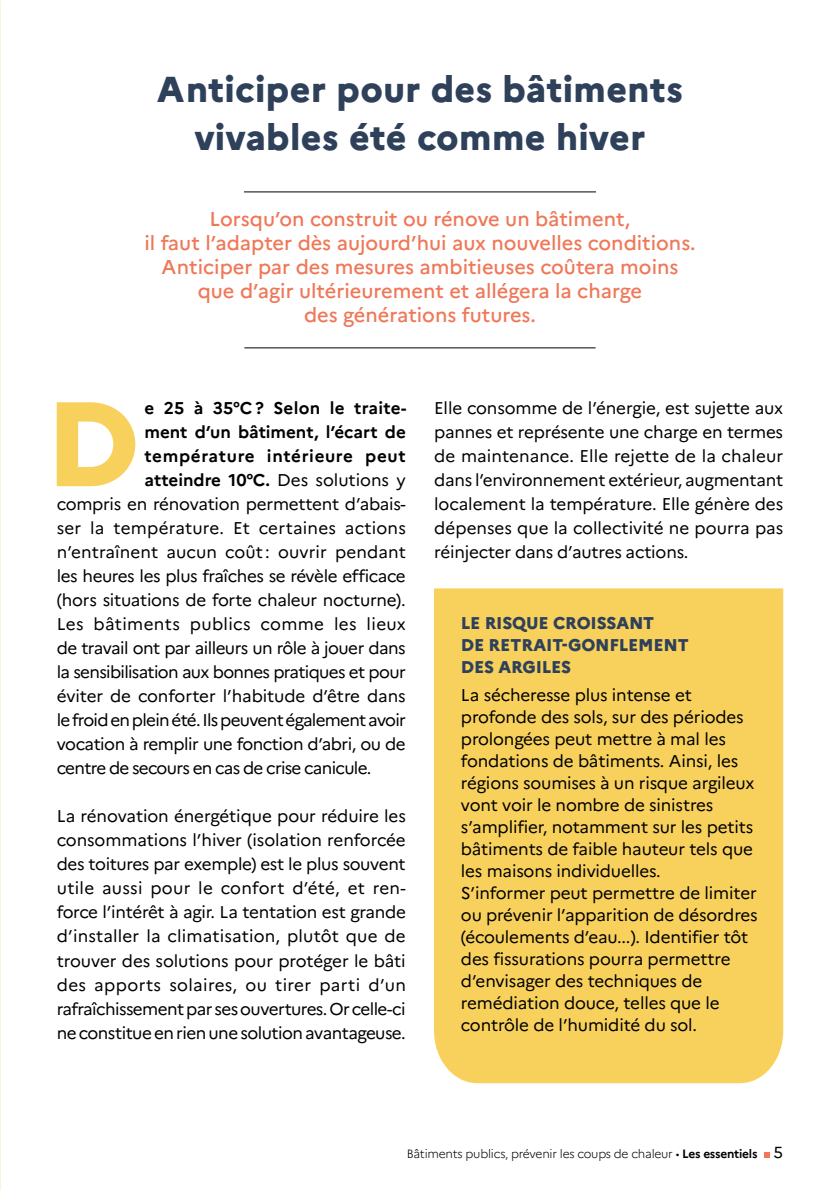
<style>
.page{position:relative;width:840px;height:1191px;background:#fff}
.page>*{position:absolute;margin:0;border:0;box-sizing:border-box;transform-origin:0 0}
.t1{font:800 119.8px "Marianne";color:#f8d15d}
.t2{font:800 36px/48px "Marianne";letter-spacing:.01em;color:#2f415a;text-align:center}
.t3{font:500 20px/24px "Marianne";color:#ef7858;text-align:center}
.t4{font:17px/24px "Marianne";letter-spacing:-.01em;color:#000;text-align:justify}
.t5{font:17px "Marianne";letter-spacing:-.04em;color:#000}
.t6{font:17px "Marianne";letter-spacing:-.03em;color:#000}
.t7{font:700 17px "Marianne";letter-spacing:.015em;color:#000}
.t8{font:800 17px/22px "Marianne";letter-spacing:-.01em;color:#2f415a}
.t9{font:17px "Marianne";letter-spacing:.01em;color:#000}
.t10{font:17px "Marianne";letter-spacing:.02em;color:#000}
.t11{font:700 17px "Marianne";letter-spacing:-.005em;color:#000}
.t12{font:700 17px "Marianne";letter-spacing:.04em;color:#000}
.t13{font:300 12px "Marianne";letter-spacing:-.02em;color:#000}
.s1{font-weight:400}
.s2{font-weight:700}
.s3{font-weight:400;font-size:16px}
</style>
<div class="page">
<svg style="left:764px;top:1152px;width:5px;height:5px"></svg>
<hr style="left:244px;top:191px;width:351px;height:1px;background:#000">
<hr style="left:244px;top:347px;width:351px;height:1px;background:#000">
<div style="left:434px;top:588px;width:348px;height:495px;background:#f8d15d"></div>
<h2 class="t2" style="left:157px;top:65px;width:527px">Anticiper pour des bâtiments vivables été comme hiver</h2>
<p class="t3" style="left:144px;top:207px;width:552px">Lorsqu’on construit ou rénove un bâtiment,<br>il faut l’adapter dès aujourd’hui aux nouvelles conditions.<br>Anticiper par des mesures ambitieuses coûtera moins que d’agir ultérieurement et allégera la charge<br>des générations futures.</p>
<h1 class="t1" style="left:45px;top:370px;width:96px">D</h1>
<p class="t7" style="left:144px;top:398px;width:263px">e 25 à 35°C ? Selon le traite-</p>
<p class="t11" style="left:144px;top:422px;width:263px">ment d’un bâtiment, l’écart de</p>
<p class="t12" style="left:144px;top:446px;width:263px">température intérieure peut</p>
<p class="t7" style="left:144px;top:470px;width:263px">atteindre 10°C. <span class="s1">Des solutions y</span></p>
<p class="t4" style="left:57px;top:492px;width:350px">compris en rénovation permettent d’abais-</p>
<p class="t9" style="left:57px;top:518px;width:350px">ser la température. Et certaines actions</p>
<p class="t4" style="left:57px;top:540px;width:350px">n’entraînent aucun coût : ouvrir pendant</p>
<p class="t4" style="left:57px;top:564px;width:350px">les heures les plus fraîches se révèle efficace</p>
<p class="t4" style="left:57px;top:588px;width:350px">(hors situations de forte chaleur nocturne).</p>
<p class="t10" style="left:57px;top:614px;width:350px">Les bâtiments publics comme les lieux</p>
<p class="t6" style="left:57px;top:638px;width:350px">de travail ont par ailleurs un rôle à jouer dans</p>
<p class="t5" style="left:57px;top:662px;width:350px">la sensibilisation aux bonnes pratiques et pour</p>
<p class="t4" style="left:57px;top:684px;width:350px">éviter de conforter l’habitude d’être dans</p>
<p class="t5" style="left:57px;top:710px;width:350px">le froid en plein été. Ils peuvent également avoir</p>
<p class="t6" style="left:57px;top:734px;width:350px">vocation à remplir une fonction d’abri, ou de</p>
<p class="t5" style="left:57px;top:758px;width:316px">centre de secours en cas de crise canicule.</p>
<p class="t4" style="left:57px;top:804px;width:350px">La rénovation énergétique pour réduire les consommations l’hiver (isolation renforcée des toitures par exemple) est le plus souvent utile aussi pour le confort d’été, et ren&shy;force l’intérêt à agir. La tentation est grande d’installer la climatisation, plutôt que de trouver des solutions pour protéger le bâti des apports solaires, ou tirer parti d’un rafraîchissement par ses ouvertures. Or celle-ci ne constitue en rien une solution avantageuse.</p>
<p class="t4" style="left:434px;top:396px;width:350px">Elle consomme de l’énergie, est sujette aux pannes et représente une charge en termes de maintenance. Elle rejette de la chaleur dans l’environnement extérieur, augmentant localement la température. Elle génère des dépenses que la collectivité ne pourra pas réinjecter dans d’autres actions.</p>
<p class="t8" style="left:460px;top:612px;width:229px">LE RISQUE CROISSANT<br>DE RETRAIT-GONFLEMENT<br>DES ARGILES</p>
<p class="t4" style="left:460px;top:683px;width:298px;line-height:22px;text-align:left">La sécheresse plus intense et profonde des sols, sur des périodes prolongées peut mettre à mal les fondations de bâtiments. Ainsi, les régions soumises à un risque argileux vont voir le nombre de sinistres s’amplifier, notamment sur les petits bâtiments de faible hauteur tels que les maisons individuelles.<br>S’informer peut permettre de limiter ou prévenir l’apparition de désordres (écoulements d’eau...). Identifier tôt des fissurations pourra permettre d’envisager des techniques de remédiation douce, telles que le contrôle de l’humidité du sol.</p>
<p class="t13" style="left:406px;top:1146px;width:378px">Bâtiments publics, prévenir les coups de chaleur • <span class="s2">Les essentiels</span> <span class="s3">5</span></p>
</div>
